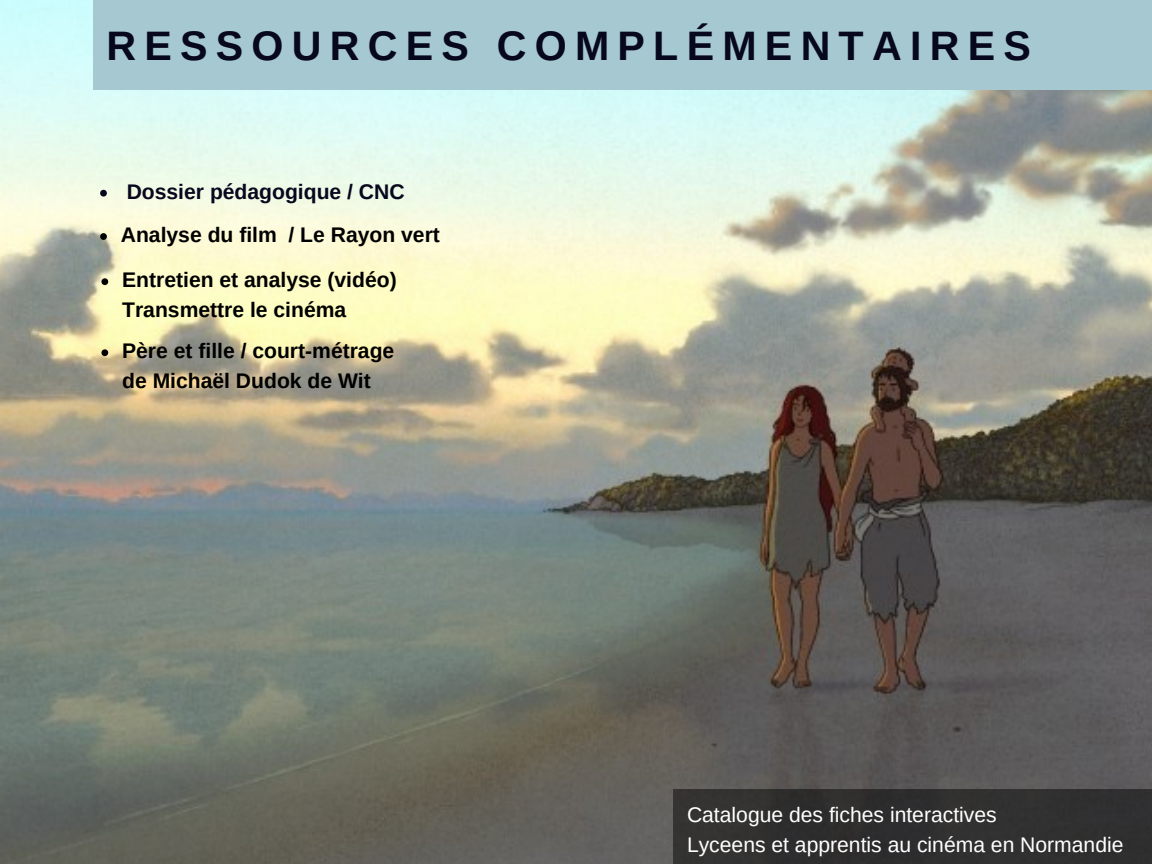
<style>
.page{position:relative;width:1152px;height:864px;background:#fff}
.page>*{position:absolute;margin:0;border:0;box-sizing:border-box;transform-origin:0 0}
.t1{font:700 41.25px "Arimo";letter-spacing:.2em;color:#07081d}
.t2{font:700 21.15px/29.2px "Arimo";color:#000}
.t3{font:21.15px/29.2px "Arimo";color:#fff}
.t4{font:700 21.15px "Arimo";color:#07081d}
</style>
<div class="page">
<img style="left:0;top:0;width:1152px;height:864px">
<div style="left:93px;top:0;width:1059px;height:89px;background:#a6c8d1"></div>
<svg style="left:100px;top:190px;width:7px;height:7px"></svg>
<svg style="left:100px;top:233px;width:7px;height:7px"></svg>
<div style="left:673px;top:790px;width:479px;height:74px;background:#303030"></div>
<svg style="left:101px;top:278px;width:7px;height:7px"></svg>
<svg style="left:101px;top:349px;width:7px;height:7px"></svg>
<h1 class="t1" style="left:106px;top:22px;width:926px">RESSOURCES COMPLÉMENTAIRES</h1>
<p class="t4" style="left:127px;top:180px;width:280px">Dossier pédagogique / CNC</p>
<p class="t2" style="left:121px;top:220px;width:321px">Analyse du film / Le Rayon vert</p>
<p class="t2" style="left:122px;top:265px;width:276px">Entretien et analyse (vidéo)<br>Transmettre le cinéma</p>
<p class="t2" style="left:122px;top:336px;width:274px">Père et fille / court-métrage de Michaël Dudok de Wit</p>
<p class="t3" style="left:687px;top:800px;width:438px">Catalogue des fiches interactives<br>Lyceens et apprentis au cinéma en Normandie</p>
</div>
